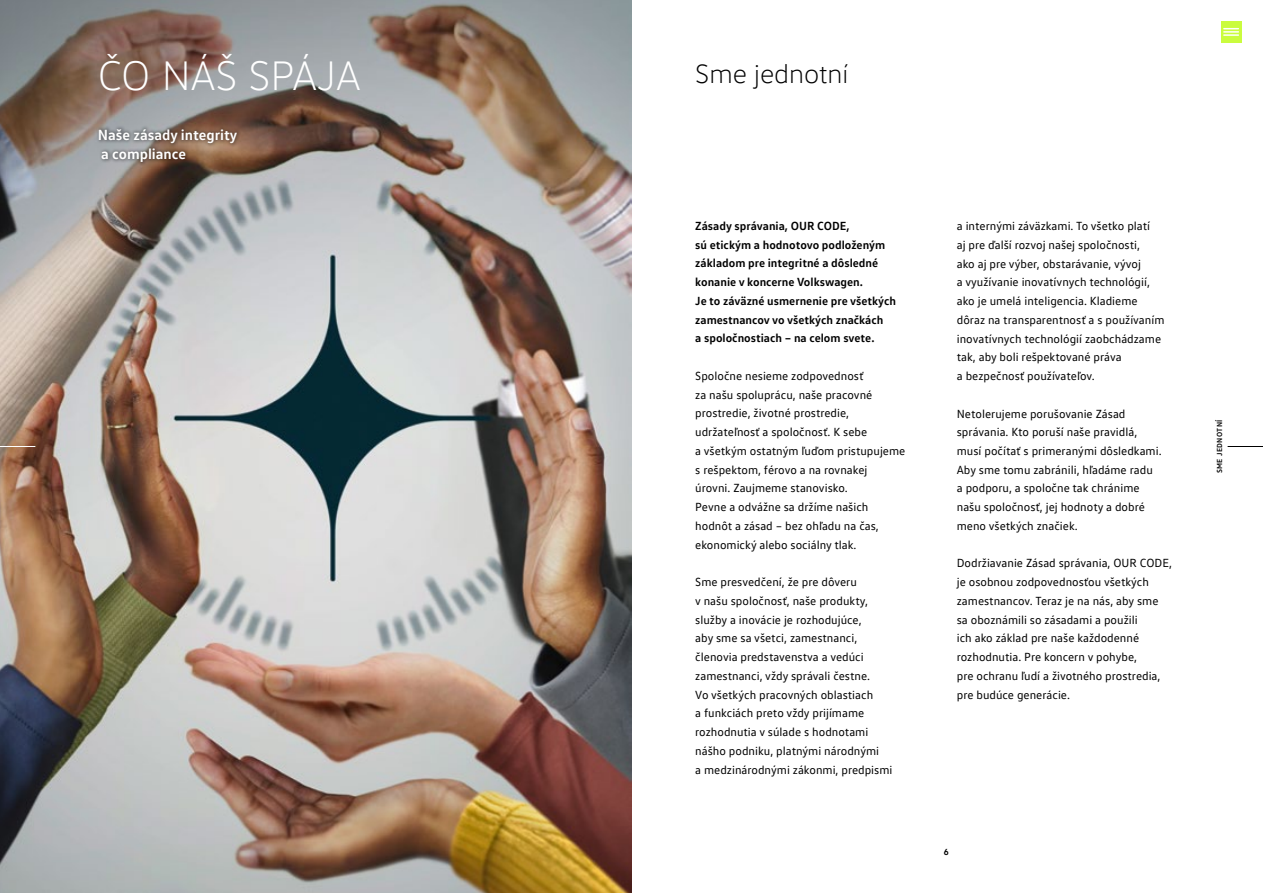
<style>
.page{position:relative;width:1263px;height:893px;background:#fff}
.page>*{position:absolute;margin:0;border:0;box-sizing:border-box;transform-origin:0 0}
.t1{font:300 42px "VW Head";color:#fff}
.t2{font:300 27px "VW Head";color:#000}
.t3{font:700 15px/18.8px "VW Text";color:#fff}
.t4{font:12px/18.8px "VW Text";color:#000}
.t5{font:700 12px/18.8px "VW Text";color:#000}
.t6{font:700 9px "VW Text";color:#000}
.t7{font:700 7.5px "VW Text";letter-spacing:.05em;color:#000}
</style>
<div class="page">
<hr style="left:1227px;top:446px;width:36px;height:1px;background:#000">
<img style="left:0;top:0;width:631px;height:893px">
<div style="left:96px;top:126px;width:146px;height:40px;background:#000;opacity:.3"></div>
<hr style="left:0;top:446px;width:35px;height:1px;background:#fff">
<div style="left:1221px;top:21px;width:20px;height:22px;background:#cafc3e"></div>
<svg style="left:1224px;top:28px;width:14px;height:8px"></svg>
<h1 class="t1" style="left:98px;top:51px;width:264px">ČO NÁŠ SPÁJA</h1>
<p class="t3" style="left:98px;top:125px;width:141px">Naše zásady integrity a compliance</p>
<h2 class="t2" style="left:695px;top:57px;width:154px">Sme jednotní</h2>
<p class="t5" style="left:695px;top:216px;width:202px">Zásady správania, OUR CODE,<br>sú etickým a hodnotovo podloženým základom pre integritné a dôsledné konanie v koncerne Volkswagen.<br>Je to záväzné usmernenie pre všetkých zamestnancov vo všetkých značkách<br>a spoločnostiach – na celom svete.</p>
<p class="t4" style="left:695px;top:366px;width:212px">Spoločne nesieme zodpovednosť<br>za našu spoluprácu, naše pracovné prostredie, životné prostredie, udržateľnosť a spoločnosť. K sebe<br>a všetkým ostatným ľuďom pristupujeme s rešpektom, férovo a na rovnakej úrovni. Zaujmeme stanovisko.<br>Pevne a odvážne sa držíme našich hodnôt a zásad – bez ohľadu na čas, ekonomický alebo sociálny tlak.</p>
<p class="t4" style="left:695px;top:572px;width:199px">Sme presvedčení, že pre dôveru<br>v našu spoločnosť, naše produkty, služby a inovácie je rozhodujúce,<br>aby sme sa všetci, zamestnanci, členovia predstavenstva a vedúci zamestnanci, vždy správali čestne.<br>Vo všetkých pracovných oblastiach<br>a funkciách preto vždy prijímame rozhodnutia v súlade s hodnotami nášho podniku, platnými národnými<br>a medzinárodnými zákonmi, predpismi</p>
<p class="t4" style="left:957px;top:216px;width:209px">a internými záväzkami. To všetko platí<br>aj pre ďalší rozvoj našej spoločnosti,<br>ako aj pre výber, obstarávanie, vývoj<br>a využívanie inovatívnych technológií, ako je umelá inteligencia. Kladieme dôraz na transparentnosť a s používaním inovatívnych technológií zaobchádzame tak, aby boli rešpektované práva<br>a bezpečnosť používateľov.</p>
<p class="t4" style="left:957px;top:404px;width:206px">Netolerujeme porušovanie Zásad správania. Kto poruší naše pravidlá, musí počítať s primeranými dôsledkami.<br>Aby sme tomu zabránili, hľadáme radu a podporu, a spoločne tak chránime našu spoločnosť, jej hodnoty a dobré meno všetkých značiek.</p>
<p class="t4" style="left:957px;top:554px;width:217px">Dodržiavanie Zásad správania, OUR CODE, je osobnou zodpovednosťou všetkých zamestnancov. Teraz je na nás, aby sme sa oboznámili so zásadami a použili<br>ich ako základ pre naše každodenné rozhodnutia. Pre koncern v pohybe,<br>pre ochranu ľudí a životného prostredia, pre budúce generácie.</p>
<p class="t6" style="left:944px;top:846px;width:6px">6</p>
<p class="t7" style="left:1214px;top:473px;width:55px;rotate:-90deg">SME JEDNOTNÍ</p>
</div>
